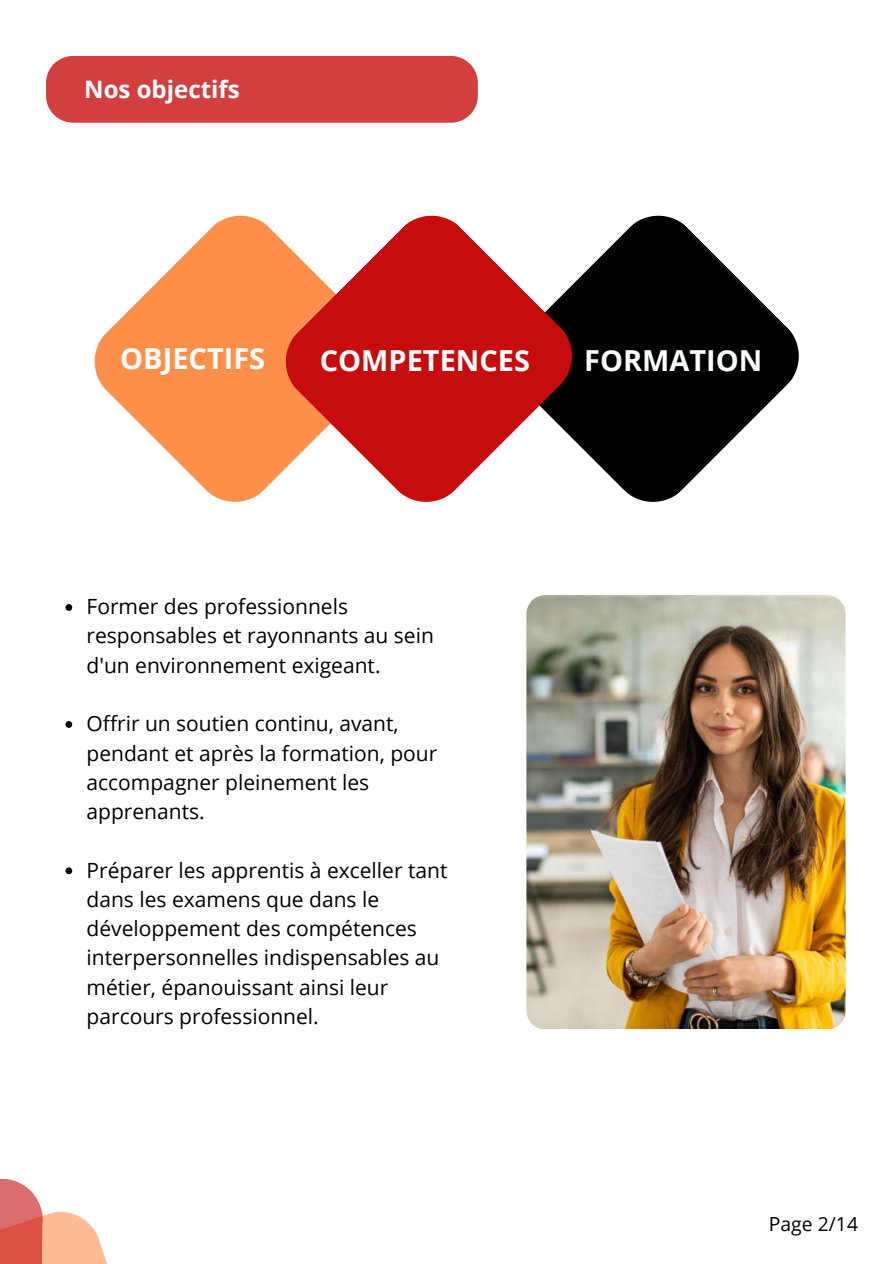
<style>
.page{position:relative;width:893px;height:1264px;background:#fff}
.page>*{position:absolute;margin:0;border:0;box-sizing:border-box;transform-origin:0 0}
.t1{font:700 28.95px "Open Sans";color:#fbffff}
.t2{font:700 24px "Open Sans";color:#fff}
.t3{font:21px/29.2px "Open Sans";color:#000}
.t4{font:19.35px "Open Sans";color:#000}
</style>
<div class="page">
<svg style="left:95px;top:216px;width:191px;height:286px;fill:#ff904c"></svg>
<svg style="left:572px;top:216px;width:226px;height:286px;fill:#000"></svg>
<svg style="left:286px;top:216px;width:286px;height:286px;fill:#c60c0c"></svg>
<div style="left:46px;top:56px;width:432px;height:66px;background:#d23f3f"></div>
<svg style="left:65px;top:604px;width:7px;height:7px"></svg>
<svg style="left:65px;top:721px;width:7px;height:7px"></svg>
<svg style="left:65px;top:867px;width:7px;height:7px"></svg>
<img style="left:526px;top:595px;width:319px;height:433px">
<svg style="left:0;top:1179px;width:107px;height:84px"></svg>
<p class="t2" style="left:84px;top:72px;width:157px">Nos objectifs</p>
<h1 class="t1" style="left:120px;top:337px;width:146px">OBJECTIFS</h1>
<h1 class="t1" style="left:320px;top:340px;width:212px">COMPETENCES</h1>
<h1 class="t1" style="left:584px;top:340px;width:180px">FORMATION</h1>
<p class="t3" style="left:87px;top:591px;width:349px">Former des professionnels responsables et rayonnants au sein d'un environnement exigeant.</p>
<p class="t3" style="left:87px;top:708px;width:352px">Offrir un soutien continu, avant, pendant et après la formation, pour accompagner pleinement les apprenants.</p>
<p class="t3" style="left:87px;top:854px;width:362px">Préparer les apprentis à exceller tant dans les examens que dans le développement des compétences interpersonnelles indispensables au métier, épanouissant ainsi leur parcours professionnel.</p>
<p class="t4" style="left:768px;top:1209px;width:91px">Page 2/14</p>
</div>
